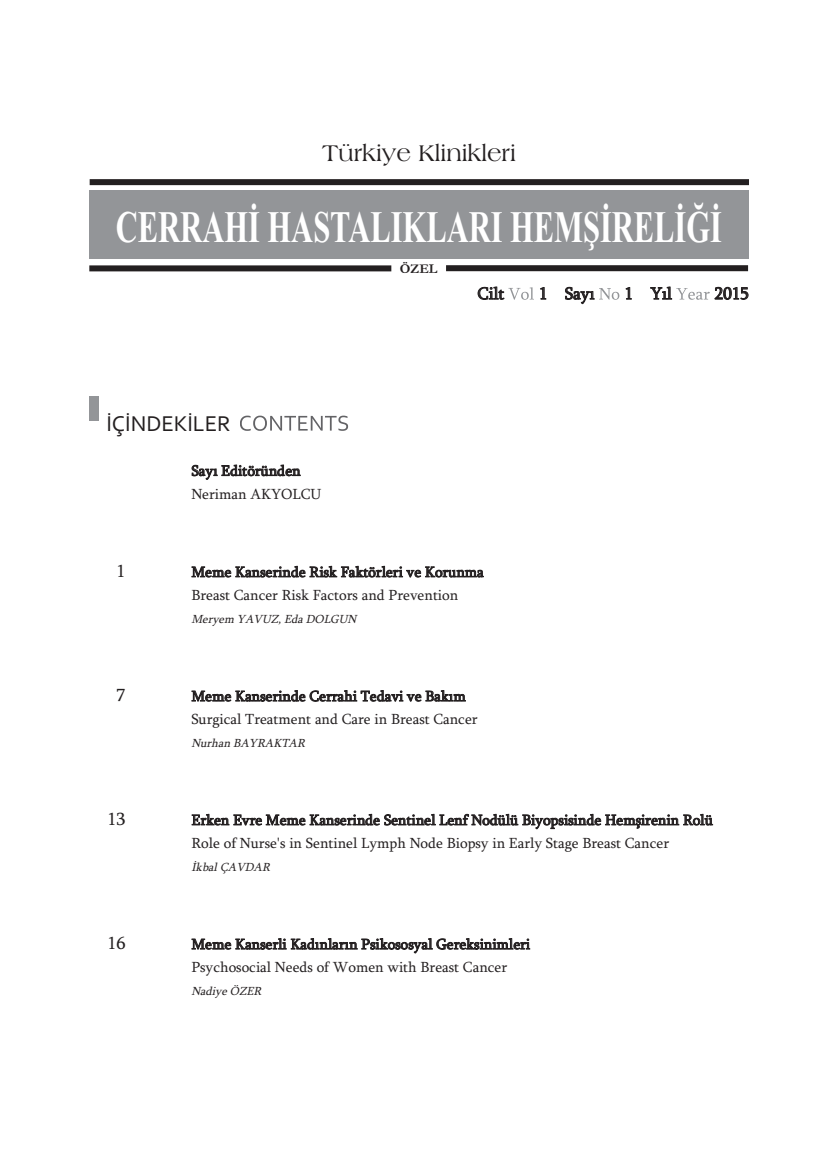
<style>
.page{position:relative;width:838px;height:1170px;background:#fff}
.page>*{position:absolute;margin:0;border:0;box-sizing:border-box;transform-origin:0 0}
.t1{font:700 45px "Times New Roman";color:#fff;scale:.68 1}
.t2{font:24px "Americana BT Roman";color:#231f20}
.t3{font:22.5px "Corbel";color:#231f20}
.t4{font:18px "Sylfaen";color:#231f20}
.t5{font:17.25px "Sylfaen";color:#231f20}
.t6{font:15px/23.2px "Sylfaen";color:#231f20}
.t7{font:700 13.5px "Garamond";color:#231f20}
.t8{font:italic 12px "Sylfaen";color:#231f20}
</style>
<div class="page">
<svg style="left:240px;top:415px;width:108px;height:16px"></svg>
<div style="left:89px;top:396px;width:10px;height:25px;background:#939598"></div>
<svg style="left:508px;top:287px;width:26px;height:13px"></svg>
<svg style="left:599px;top:288px;width:20px;height:12px"></svg>
<svg style="left:676px;top:288px;width:34px;height:12px"></svg>
<div style="left:89px;top:191px;width:659px;height:68px;background:#939598"></div>
<div style="left:90px;top:179px;width:659px;height:6px;background:#231f20"></div>
<div style="left:89px;top:265px;width:302px;height:6px;background:#231f20"></div>
<div style="left:446px;top:265px;width:302px;height:6px;background:#231f20"></div>
<h2 class="t2" style="left:322px;top:138px;width:195px">Türkiye Klinikleri</h2>
<h1 class="t1" style="left:116px;top:200px;width:892px">CERRAHİ HASTALIKLARI HEMŞİRELİĞİ</h1>
<p class="t7" style="left:399px;top:260px;width:39px">ÖZEL</p>
<h3 class="t3" style="left:106px;top:409px;width:126px">İÇİNDEKİLER</h3>
<p class="t6" style="left:191px;top:459px;width:131px">Sayı Editöründen<br>Neriman AKYOLCU</p>
<p class="t5" style="left:477px;top:283px;width:28px">Cilt</p>
<p class="t5" style="left:539px;top:283px;width:57px">1 Sayı</p>
<p class="t5" style="left:624px;top:283px;width:49px">1 Yıl</p>
<p class="t5" style="left:714px;top:283px;width:36px">2015</p>
<p class="t4" style="left:116px;top:560px;width:10px">1</p>
<p class="t6" style="left:191px;top:560px;width:294px">Meme Kanserinde Risk Faktörleri ve Korunma<br>Breast Cancer Risk Factors and Prevention</p>
<p class="t8" style="left:191px;top:611px;width:169px">Meryem YAVUZ, Eda DOLGUN</p>
<p class="t4" style="left:116px;top:684px;width:10px">7</p>
<p class="t6" style="left:191px;top:684px;width:288px">Meme Kanserinde Cerrahi Tedavi ve Bakım<br>Surgical Treatment and Care in Breast Cancer</p>
<p class="t8" style="left:191px;top:735px;width:118px">Nurhan BAYRAKTAR</p>
<p class="t4" style="left:107px;top:808px;width:19px">13</p>
<p class="t6" style="left:191px;top:808px;width:523px">Erken Evre Meme Kanserinde Sentinel Lenf Nodülü Biyopsisinde Hemşirenin Rolü<br>Role of Nurse's in Sentinel Lymph Node Biopsy in Early Stage Breast Cancer</p>
<p class="t8" style="left:191px;top:860px;width:83px">İkbal ÇAVDAR</p>
<p class="t4" style="left:107px;top:932px;width:19px">16</p>
<p class="t6" style="left:191px;top:932px;width:340px">Meme Kanserli Kadınların Psikososyal Gereksinimleri<br>Psychosocial Needs of Women with Breast Cancer</p>
<p class="t8" style="left:191px;top:984px;width:75px">Nadiye ÖZER</p>
</div>
